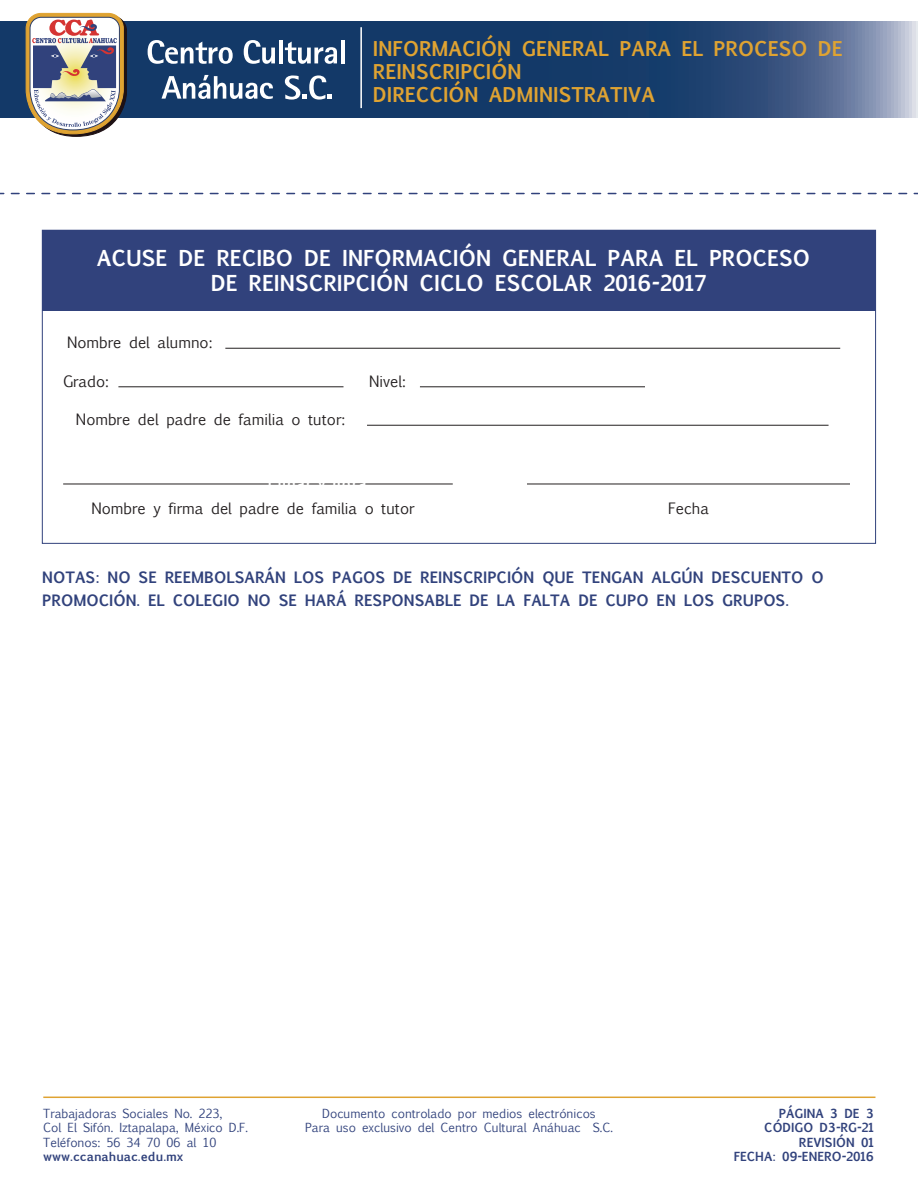
<style>
.page{position:relative;width:918px;height:1188px;background:#fff}
.page>*{position:absolute;margin:0;border:0;box-sizing:border-box;transform-origin:0 0}
.t1{font:700 21px/25.2px "Euphemia UCAS";color:#fff;text-align:center}
.t2{font:700 19.5px/23.1px "Euphemia UCAS";color:#dfa332}
.t3{font:700 16.5px "Arial Narrow";letter-spacing:.09em;color:#fff}
.t4{font:700 15px/22.5px "Euphemia UCAS";color:#31427c}
.t5{font:15px "Euphemia UCAS";color:#231f20}
.t6{font:12px/14.4px "Euphemia UCAS";color:#31427c}
.t7{font:700 12px/14.4px "Euphemia UCAS";color:#31427c;text-align:right}
</style>
<div class="page">
<div style="left:42px;top:230px;width:834px;height:80px;background:#31427c"></div>
<svg style="left:1px;top:21px;width:917px;height:97px;background:#294a76"></svg>
<svg style="left:148px;top:40px;width:85px;height:24px"></svg>
<svg style="left:244px;top:40px;width:31px;height:24px"></svg>
<hr style="left:279px;top:40px;width:4px;height:23px;background:#fff">
<svg style="left:285px;top:42px;width:52px;height:22px"></svg>
<hr style="left:341px;top:40px;width:3px;height:23px;background:#fff">
<svg style="left:162px;top:75px;width:111px;height:24px"></svg>
<svg style="left:285px;top:75px;width:47px;height:25px"></svg>
<svg style="left:25px;top:13px;width:102px;height:124px"></svg>
<hr style="left:360px;top:27px;width:2px;height:81px;background:#fff">
<hr style="left:43px;top:1097px;width:832px;height:1px;background:#dfa332">
<svg style="left:11px;top:193px;width:907px;height:1px"></svg>
<hr style="left:225px;top:348px;width:615px;height:1px;background:#231f20">
<hr style="left:118px;top:386px;width:226px;height:1px;background:#231f20">
<hr style="left:367px;top:425px;width:462px;height:1px;background:#231f20">
<hr style="left:527px;top:484px;width:323px;height:1px;background:#231f20">
<hr style="left:63px;top:484px;width:390px;height:1px;background:#231f20">
<hr style="left:420px;top:386px;width:225px;height:1px;background:#231f20">
<h2 class="t2" style="left:373px;top:36px;width:471px">INFORMACIÓN GENERAL PARA EL PROCESO DE<br>REINSCRIPCIÓN<br>DIRECCIÓN ADMINISTRATIVA</h2>
<h1 class="t1" style="left:97px;top:245px;width:715px">ACUSE DE RECIBO DE INFORMACIÓN GENERAL PARA EL PROCESO<br>DE REINSCRIPCIÓN CICLO ESCOLAR 2016-2017</h1>
<p class="t5" style="left:67px;top:332px;width:147px">Nombre del alumno:</p>
<p class="t5" style="left:63px;top:370px;width:47px">Grado:</p>
<p class="t5" style="left:76px;top:409px;width:271px">Nombre del padre de familia o tutor:</p>
<p class="t5" style="left:369px;top:370px;width:38px">Nivel:</p>
<h3 class="t3" style="left:268px;top:471px;width:100px">Lugar y hora</h3>
<p class="t5" style="left:91px;top:497px;width:325px">Nombre y firma del padre de familia o tutor</p>
<p class="t5" style="left:668px;top:497px;width:42px">Fecha</p>
<p class="t4" style="left:42px;top:566px;width:783px">NOTAS: NO SE REEMBOLSARÁN LOS PAGOS DE REINSCRIPCIÓN QUE TENGAN ALGÚN DESCUENTO O<br>PROMOCIÓN. EL COLEGIO NO SE HARÁ RESPONSABLE DE LA FALTA DE CUPO EN LOS GRUPOS.</p>
<p class="t6" style="left:43px;top:1106px;width:206px">Trabajadoras Sociales No. 223,<br>Col El Sifón. Iztapalapa, México D.F.<br>Teléfonos: 56 34 70 06 al 10</p>
<p class="t7" style="left:43px;top:1149px;width:142px">www.ccanahuac.edu.mx</p>
<p class="t6" style="left:305px;top:1106px;width:309px;text-align:center">Documento controlado por medios electrónicos<br>Para uso exclusivo del Centro Cultural Anáhuac S.C.</p>
<p class="t7" style="left:734px;top:1106px;width:142px">PÁGINA 3 DE 3<br>CÓDIGO D3-RG-21<br>REVISIÓN 01<br>FECHA: 09-ENERO-2016</p>
</div>
